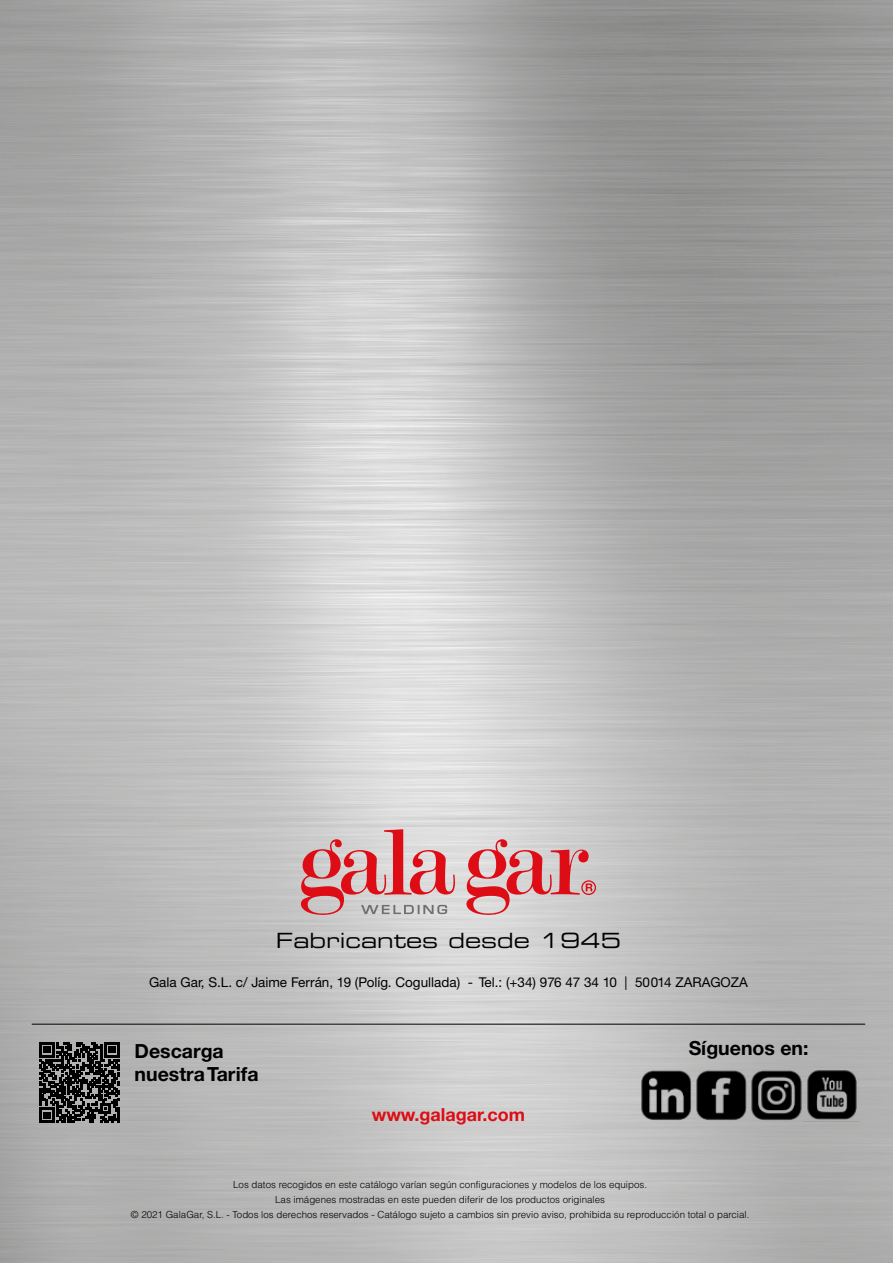
<style>
.page{position:relative;width:893px;height:1263px;background:#fff}
.page>*{position:absolute;margin:0;border:0;box-sizing:border-box;transform-origin:0 0}
.t1{font:21px "Eurostile Extended Two";color:#000}
.t2{font:700 19.5px "Helvetica Neue CE";color:#000}
.t3{font:700 18px "Helvetica Neue CE";color:#de0c15}
.t4{font:13.5px "Helvetica Neue CE";color:#000}
.t5{font:300 9.75px "Helvetica";color:#000}
</style>
<div class="page">
<svg style="left:301px;top:829px;width:295px;height:86px"></svg>
<svg style="left:39px;top:1042px;width:81px;height:81px"></svg>
<hr style="left:32px;top:1024px;width:833px;height:1px;background:#000">
<img style="left:637px;top:1066px;width:223px;height:57px">
<h1 class="t1" style="left:276px;top:926px;width:346px">Fabricantes desde 1945</h1>
<h3 class="t4" style="left:149px;top:974px;width:600px">Gala Gar, S.L. c/ Jaime Ferrán, 19 (Políg. Cogullada) - Tel.: (+34) 976 47 34 10 | 50014 ZARAGOZA</h3>
<h2 class="t2" style="left:135px;top:1039px;width:91px">Descarga</h2>
<h2 class="t2" style="left:689px;top:1036px;width:121px">Síguenos en:</h2>
<h2 class="t2" style="left:135px;top:1062px;width:126px">nuestra Tarifa</h2>
<h3 class="t3" style="left:372px;top:1103px;width:155px">www.galagar.com</h3>
<p class="t5" style="left:233px;top:1178px;width:415px">Los datos recogidos en este catálogo varían según configuraciones y modelos de los equipos.</p>
<p class="t5" style="left:131px;top:1208px;width:620px">© 2021 GalaGar, S.L. - Todos los derechos reservados - Catálogo sujeto a cambios sin previo aviso, prohibida su reproducción total o parcial.</p>
<p class="t5" style="left:275px;top:1194px;width:331px">Las imágenes mostradas en este pueden diferir de los productos originales</p>
</div>
